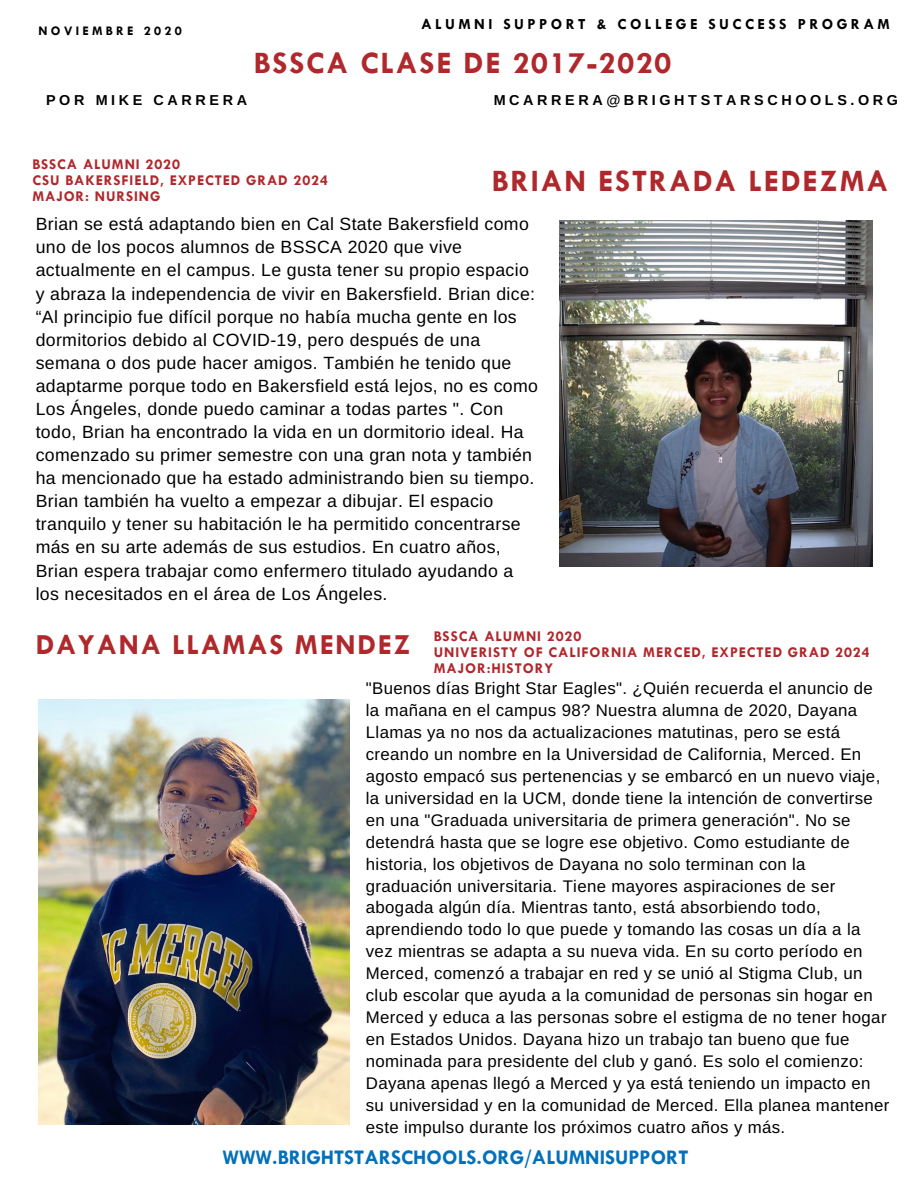
<style>
.page{position:relative;width:918px;height:1188px;background:#fff}
.page>*{position:absolute;margin:0;border:0;box-sizing:border-box;transform-origin:0 0}
.t1{font:700 31.5px "Tw Cen";letter-spacing:.06em;color:#af282c}
.t2{font:700 29.4px "Tw Cen";letter-spacing:.06em;color:#af282c}
.t3{font:700 21px "Tw Cen";color:#0370ba}
.t4{font:17.7px/23.1px "Arimo";letter-spacing:.02em;color:#000}
.t5{font:16.8px/21.9px "Arimo";letter-spacing:.02em;color:#000}
.t6{font:700 15.6px "Tw Cen";letter-spacing:.22em;color:#000}
.t7{font:700 15px/16.2px "Tw Cen";letter-spacing:.06em;color:#af282c}
.t8{font:700 14.4px "Arimo";letter-spacing:.25em;color:#000}
.t9{font:700 13.2px "Tw Cen";letter-spacing:.25em;color:#000}
</style>
<div class="page">
<img style="left:39px;top:699px;width:310px;height:426px">
<img style="left:560px;top:220px;width:313px;height:347px">
<p class="t9" style="left:39px;top:24px;width:145px">NOVIEMBRE 2020</p>
<p class="t6" style="left:421px;top:15px;width:470px">ALUMNI SUPPORT &amp; COLLEGE SUCCESS PROGRAM</p>
<h1 class="t1" style="left:254px;top:46px;width:419px">BSSCA CLASE DE 2017-2020</h1>
<p class="t8" style="left:46px;top:92px;width:202px">POR MIKE CARRERA</p>
<p class="t8" style="left:494px;top:92px;width:406px">MCARRERA@BRIGHTSTARSCHOOLS.ORG</p>
<p class="t7" style="left:32px;top:156px;width:297px">BSSCA ALUMNI 2020<br>CSU BAKERSFIELD, EXPECTED GRAD 2024<br>MAJOR: NURSING</p>
<h1 class="t1" style="left:492px;top:164px;width:398px">BRIAN ESTRADA LEDEZMA</h1>
<p class="t4" style="left:36px;top:213px;width:504px">Brian se está adaptando bien en Cal State Bakersfield como uno de los pocos alumnos de BSSCA 2020 que vive actualmente en el campus. Le gusta tener su propio espacio y abraza la independencia de vivir en Bakersfield. Brian dice: “Al principio fue difícil porque no había mucha gente en los dormitorios debido al COVID-19, pero después de una semana o dos pude hacer amigos. También he tenido que adaptarme porque todo en Bakersfield está lejos, no es como Los Ángeles, donde puedo caminar a todas partes ". Con todo, Brian ha encontrado la vida en un dormitorio ideal. Ha comenzado su primer semestre con una gran nota y también ha mencionado que ha estado administrando bien su tiempo.<br>Brian también ha vuelto a empezar a dibujar. El espacio tranquilo y tener su habitación le ha permitido concentrarse más en su arte además de sus estudios. En cuatro años, Brian espera trabajar como enfermero titulado ayudando a los necesitados en el área de Los Ángeles.</p>
<h2 class="t2" style="left:36px;top:629px;width:377px">DAYANA LLAMAS MENDEZ</h2>
<p class="t7" style="left:434px;top:628px;width:437px">BSSCA ALUMNI 2020<br>UNIVERISTY OF CALIFORNIA MERCED, EXPECTED GRAD 2024<br>MAJOR:HISTORY</p>
<p class="t5" style="left:366px;top:677px;width:525px">"Buenos días Bright Star Eagles". ¿Quién recuerda el anuncio de la mañana en el campus 98? Nuestra alumna de 2020, Dayana Llamas ya no nos da actualizaciones matutinas, pero se está creando un nombre en la Universidad de California, Merced. En agosto empacó sus pertenencias y se embarcó en un nuevo viaje, la universidad en la UCM, donde tiene la intención de convertirse en una "Graduada universitaria de primera generación". No se detendrá hasta que se logre ese objetivo. Como estudiante de historia, los objetivos de Dayana no solo terminan con la graduación universitaria. Tiene mayores aspiraciones de ser abogada algún día. Mientras tanto, está absorbiendo todo, aprendiendo todo lo que puede y tomando las cosas un día a la vez mientras se adapta a su nueva vida. En su corto período en Merced, comenzó a trabajar en red y se unió al Stigma Club, un club escolar que ayuda a la comunidad de personas sin hogar en Merced y educa a las personas sobre el estigma de no tener hogar en Estados Unidos. Dayana hizo un trabajo tan bueno que fue nominada para presidente del club y ganó. Es solo el comienzo:<br>Dayana apenas llegó a Merced y ya está teniendo un impacto en su universidad y en la comunidad de Merced. Ella planea mantener este impulso durante los próximos cuatro años y más.</p>
<p class="t3" style="left:222px;top:1146px;width:468px">WWW.BRIGHTSTARSCHOOLS.ORG/ALUMNISUPPORT</p>
</div>
